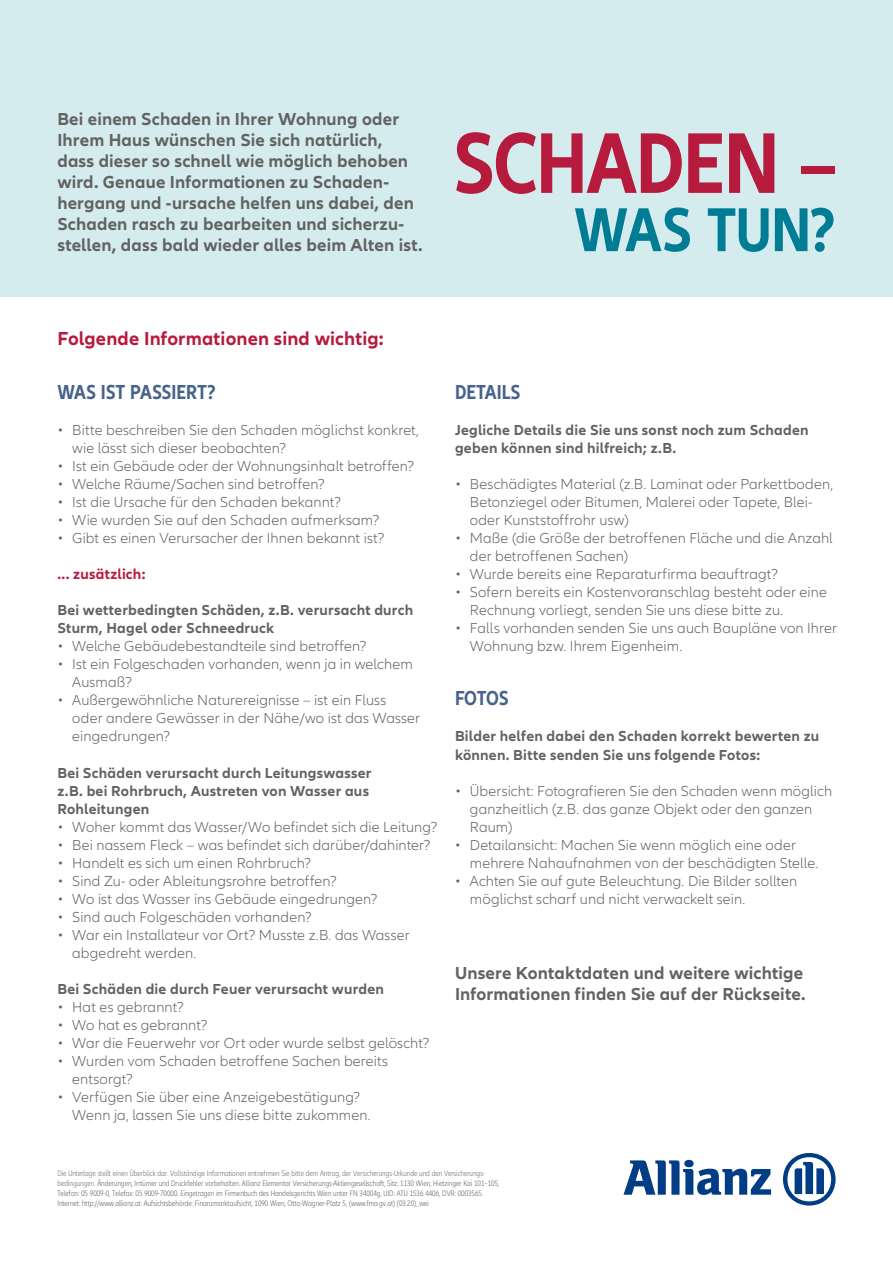
<style>
.page{position:relative;width:893px;height:1263px;background:#fff}
.page>*{position:absolute;margin:0;border:0;box-sizing:border-box;transform-origin:0 0}
.t1{font:700 condensed 89.25px "Allianz Neo";letter-spacing:-.01em;color:#b61a3d}
.t2{font:700 condensed 64.2px "Allianz Neo";letter-spacing:-.005em;color:#007d95}
.t3{font:700 condensed 21px "Allianz Neo";letter-spacing:-.005em;color:#47638b}
.t4{font:700 19.5px "Allianz Neo";letter-spacing:.01em;color:#b61a3d}
.t5{font:700 18px/21px "Allianz Neo";letter-spacing:.01em;color:#626261}
.t6{font:300 15px/18px "Allianz Neo";letter-spacing:.01em;color:#626261}
.t7{font:700 15px/18px "Allianz Neo";letter-spacing:.015em;color:#626261}
.t8{font:700 15px "Allianz Neo";letter-spacing:.015em;color:#b61a3d}
.t9{font:300 condensed 8.25px/9.9px "Allianz Neo";color:#626261}
.s1{color:#6e6e6e}
</style>
<div class="page">
<svg style="left:623px;top:1160px;width:148px;height:35px"></svg>
<svg style="left:783px;top:1153px;width:53px;height:52px"></svg>
<div style="left:0;top:0;width:893px;height:297px;background:#d5ecee"></div>
<p class="t5" style="left:57px;top:109px;width:367px">Bei einem Schaden in Ihrer Wohnung oder Ihrem Haus wünschen Sie sich natürlich, dass dieser so schnell wie möglich behoben wird. Genaue Informationen zu Schaden&shy;hergang und -ursache helfen uns dabei, den Schaden rasch zu bearbeiten und sicherzu&shy;stellen, dass bald wieder alles beim Alten ist.</p>
<h1 class="t1" style="left:453px;top:112px;width:385px">SCHADEN –</h1>
<h2 class="t2" style="left:574px;top:193px;width:263px">WAS TUN?</h2>
<h3 class="t4" style="left:57px;top:328px;width:328px">Folgende Informationen sind wichtig:</h3>
<h3 class="t3" style="left:57px;top:380px;width:160px">WAS IST PASSIERT?</h3>
<p class="t6" style="left:72px;top:422px;width:348px;text-indent:-15px">• Bitte beschreiben Sie den Schaden möglichst konkret, wie lässt sich dieser beobachten?</p>
<p class="t6" style="left:57px;top:458px;width:358px">• Ist ein Gebäude oder der Wohnungsinhalt betroffen?</p>
<p class="t6" style="left:57px;top:476px;width:269px">• Welche Räume/Sachen sind betroffen?</p>
<p class="t6" style="left:57px;top:494px;width:285px">• Ist die Ursache für den Schaden bekannt?</p>
<p class="t6" style="left:57px;top:512px;width:324px">• Wie wurden Sie auf den Schaden aufmerksam?</p>
<p class="t6" style="left:57px;top:530px;width:329px">• Gibt es einen Verursacher der Ihnen bekannt ist?</p>
<p class="t8" style="left:57px;top:566px;width:90px">... zusätzlich:</p>
<p class="t7" style="left:57px;top:602px;width:357px">Bei wetterbedingten Schäden, z.B. verursacht durch<br>Sturm, Hagel oder Schneedruck</p>
<p class="t6" style="left:57px;top:638px;width:310px">• Welche Gebäudebestandteile sind betroffen?</p>
<p class="t6" style="left:72px;top:656px;width:342px;text-indent:-15px">• Ist ein Folgeschaden vorhanden, wenn ja in welchem<br>Ausmaß?</p>
<p class="t6" style="left:72px;top:692px;width:349px;text-indent:-15px">• Außergewöhnliche Naturereignisse – ist ein Fluss oder andere Gewässer in der Nähe/wo ist das Wasser eingedrungen?</p>
<p class="t7" style="left:57px;top:764px;width:316px">Bei Schäden verursacht durch Leitungswasser z.B. bei Rohrbruch, Austreten von Wasser aus<br>Rohleitungen</p>
<p class="t6" style="left:57px;top:818px;width:381px">• Woher kommt das Wasser/Wo befindet sich die Leitung?</p>
<p class="t6" style="left:57px;top:836px;width:375px">• Bei nassem Fleck – was befindet sich darüber/dahinter?</p>
<p class="t6" style="left:57px;top:854px;width:255px">• Handelt es sich um einen Rohrbruch?</p>
<p class="t6" style="left:57px;top:872px;width:281px">• Sind Zu- oder Ableitungsrohre betroffen?</p>
<p class="t6" style="left:57px;top:890px;width:322px">• Wo ist das Wasser ins Gebäude eingedrungen?</p>
<p class="t6" style="left:57px;top:908px;width:256px">• Sind auch Folgeschäden vorhanden?</p>
<p class="t6" style="left:72px;top:926px;width:339px;text-indent:-15px">• War ein Installateur vor Ort? Musste z.B. das Wasser abgedreht werden.</p>
<p class="t7" style="left:57px;top:980px;width:328px">Bei Schäden die durch Feuer verursacht wurden</p>
<p class="t6" style="left:57px;top:998px;width:128px">• Hat es gebrannt?</p>
<p class="t6" style="left:57px;top:1016px;width:152px">• Wo hat es gebrannt?</p>
<p class="t6" style="left:57px;top:1034px;width:374px">• War die Feuerwehr vor Ort oder wurde selbst gelöscht?</p>
<p class="t6" style="left:72px;top:1052px;width:317px;text-indent:-15px">• Wurden vom Schaden betroffene Sachen bereits entsorgt?</p>
<p class="t6" style="left:72px;top:1088px;width:300px;text-indent:-15px">• Verfügen Sie über eine Anzeigebestätigung?<br>Wenn ja, lassen Sie uns diese bitte zukommen.</p>
<h3 class="t3" style="left:455px;top:380px;width:67px">DETAILS</h3>
<p class="t7" style="left:455px;top:422px;width:355px">Jegliche Details die Sie uns sonst noch zum Schaden geben können sind hilfreich; z.B.</p>
<p class="t6" style="left:470px;top:476px;width:365px;text-indent:-15px">• Beschädigtes Material (z.B. Laminat oder Parkettboden,<br>Betonziegel oder Bitumen, Malerei oder Tapete, Blei&shy;oder Kunststoffrohr usw)</p>
<p class="t6" style="left:470px;top:530px;width:364px;text-indent:-15px">• Maße (die Größe der betroffenen Fläche und die Anzahl der betroffenen Sachen)</p>
<p class="t6" style="left:455px;top:566px;width:325px">• Wurde bereits eine Reparaturfirma beauftragt?</p>
<p class="t6" style="left:470px;top:584px;width:359px;text-indent:-15px">• Sofern bereits ein Kostenvoranschlag besteht oder eine<br>Rechnung vorliegt, senden Sie uns diese bitte zu.</p>
<p class="t6" style="left:470px;top:620px;width:369px;text-indent:-15px">• Falls vorhanden senden Sie uns auch Baupläne von Ihrer<br>Wohnung bzw. Ihrem Eigenheim.</p>
<h3 class="t3" style="left:455px;top:686px;width:55px">FOTOS</h3>
<p class="t7" style="left:455px;top:728px;width:366px">Bilder helfen dabei den Schaden korrekt bewerten zu können. Bitte senden Sie uns folgende Fotos:</p>
<p class="t6" style="left:470px;top:782px;width:364px;text-indent:-15px">• Übersicht: Fotografieren Sie den Schaden wenn möglich ganzheitlich (z.B. das ganze Objekt oder den ganzen<br>Raum)</p>
<p class="t6" style="left:470px;top:836px;width:350px;text-indent:-15px">• Detailansicht: Machen Sie wenn möglich eine oder mehrere Nahaufnahmen von der beschädigten Stelle.</p>
<p class="t6" style="left:470px;top:872px;width:329px;text-indent:-15px">• Achten Sie auf gute Beleuchtung. Die Bilder sollten möglichst scharf und nicht verwackelt sein.</p>
<p class="t5" style="left:455px;top:962px;width:352px">Unsere Kontaktdaten und weitere wichtige<br>Informationen finden Sie auf der Rückseite.</p>
<p class="t9" style="left:57px;top:1168px;width:443px"><span class="s1">Die Unterlage stellt einen Überblick dar. Vollständige Informationen entnehmen Sie bitte dem Antrag, der Versicherungs-Urkunde und den Versicherungs&shy;bedingungen.</span> Änderungen, Irrtümer und Druckfehler vorbehalten. Allianz Elementar Versicherungs-Aktiengesellschaft, Sitz: 1130 Wien, Hietzinger Kai 101–105, Telefon: 05 9009-0, Telefax: 05 9009-70000. Eingetragen im Firmenbuch des Handelsgerichts Wien unter FN 34004g, UID: ATU 1536 4406, DVR: 0003565.<br>Internet: http://www.allianz.at. Aufsichtsbehörde: Finanzmarktaufsicht, 1090 Wien, Otto-Wagner-Platz 5, (www.fma.gv.at) (03.20)_wei</p>
</div>
